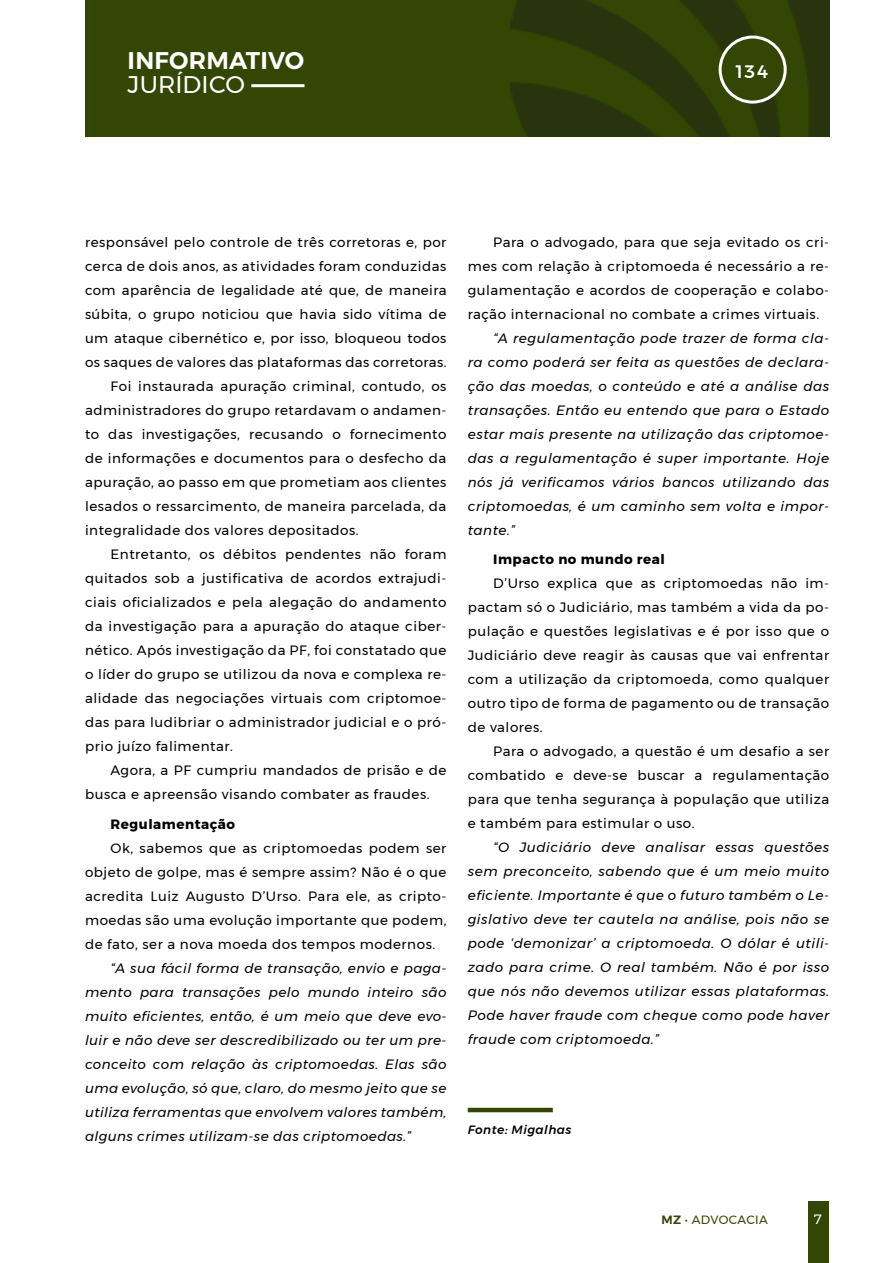
<style>
.page{position:relative;width:893px;height:1263px;background:#fff}
.page>*{position:absolute;margin:0;border:0;box-sizing:border-box;transform-origin:0 0}
.t1{font:600 24px "Montserrat";letter-spacing:.01em;color:#fff}
.t2{font:24px "Montserrat";letter-spacing:.005em;color:#fff}
.t3{font:500 18px "Montserrat";color:#fff}
.t4{font:13.5px/24px "Montserrat";letter-spacing:.04em;color:#000;text-align:justify}
.t5{font:italic 13.5px/24px "Montserrat";letter-spacing:.04em;color:#000;text-align:justify}
.t6{font:700 13.5px "Montserrat";letter-spacing:.04em;color:#000}
.t7{font:13.5px "Montserrat";color:#fff}
.t8{font:italic 500 12px "Montserrat";letter-spacing:.04em;color:#000}
.t9{font:12px "Montserrat";letter-spacing:.025em;color:#344603}
.s1{font-weight:600}
</style>
<div class="page">
<div style="left:85px;top:0;width:744px;height:136px;background:#344603"></div>
<img style="left:510px;top:0;width:319px;height:136px">
<div style="left:808px;top:1201px;width:21px;height:62px;background:#344603"></div>
<div style="left:720px;top:37px;width:65px;height:65px;background:#344603;border-radius:50%"></div>
<div style="left:719px;top:36px;width:68px;height:68px;border:3px solid #fff;border-radius:50%"></div>
<hr style="left:251px;top:84px;width:53px;height:3px;background:#fff">
<hr style="left:468px;top:1108px;width:85px;height:4px;background:#344603">
<h1 class="t1" style="left:128px;top:42px;width:178px">INFORMATIVO</h1>
<h1 class="t2" style="left:128px;top:67px;width:119px">JURÍDICO</h1>
<h2 class="t3" style="left:736px;top:58px;width:34px">134</h2>
<p class="t4" style="left:85px;top:230px;width:363px">responsável pelo controle de três corretoras e, por</p>
<p class="t4" style="left:85px;top:254px;width:363px">cerca de dois anos, as atividades foram conduzidas</p>
<p class="t4" style="left:85px;top:278px;width:363px">com aparência de legalidade até que, de maneira</p>
<p class="t4" style="left:85px;top:302px;width:363px">súbita, o grupo noticiou que havia sido vítima de</p>
<p class="t4" style="left:85px;top:326px;width:363px">um ataque cibernético e, por isso, bloqueou todos</p>
<p class="t4" style="left:85px;top:350px;width:363px">os saques de valores das plataformas das corretoras.</p>
<p class="t4" style="left:111px;top:374px;width:337px">Foi instaurada apuração criminal, contudo, os</p>
<p class="t4" style="left:85px;top:398px;width:363px">administradores do grupo retardavam o andamen-</p>
<p class="t4" style="left:85px;top:422px;width:363px">to das investigações, recusando o fornecimento</p>
<p class="t4" style="left:85px;top:446px;width:363px">de informações e documentos para o desfecho da</p>
<p class="t4" style="left:85px;top:470px;width:363px">apuração, ao passo em que prometiam aos clientes</p>
<p class="t4" style="left:85px;top:494px;width:363px">lesados o ressarcimento, de maneira parcelada, da</p>
<p class="t4" style="left:85px;top:518px;width:275px">integralidade dos valores depositados.</p>
<p class="t4" style="left:111px;top:542px;width:337px">Entretanto, os débitos pendentes não foram</p>
<p class="t4" style="left:85px;top:566px;width:363px">quitados sob a justificativa de acordos extrajudi-</p>
<p class="t4" style="left:85px;top:590px;width:363px">ciais oficializados e pela alegação do andamento</p>
<p class="t4" style="left:85px;top:614px;width:363px">da investigação para a apuração do ataque ciber-</p>
<p class="t4" style="left:85px;top:638px;width:363px">nético. Após investigação da PF, foi constatado que</p>
<p class="t4" style="left:85px;top:662px;width:363px">o líder do grupo se utilizou da nova e complexa re-</p>
<p class="t4" style="left:85px;top:686px;width:363px">alidade das negociações virtuais com criptomoe-</p>
<p class="t4" style="left:85px;top:710px;width:363px">das para ludibriar o administrador judicial e o pró-</p>
<p class="t4" style="left:85px;top:734px;width:149px">prio juízo falimentar.</p>
<p class="t4" style="left:111px;top:758px;width:337px">Agora, a PF cumpriu mandados de prisão e de</p>
<p class="t4" style="left:85px;top:782px;width:346px">busca e apreensão visando combater as fraudes.</p>
<p class="t6" style="left:111px;top:813px;width:126px">Regulamentação</p>
<p class="t4" style="left:85px;top:836px;width:363px;text-indent:26px">Ok, sabemos que as criptomoedas podem ser objeto de golpe, mas é sempre assim? Não é o que acredita Luiz Augusto D’Urso. Para ele, as cripto&shy;moedas são uma evolução importante que podem, de fato, ser a nova moeda dos tempos modernos.</p>
<p class="t5" style="left:85px;top:956px;width:363px;text-indent:26px">“A sua fácil forma de transação, envio e paga&shy;mento para transações pelo mundo inteiro são muito eficientes, então, é um meio que deve evo&shy;luir e não deve ser descredibilizado ou ter um pre&shy;conceito com relação às criptomoedas. Elas são uma evolução, só que, claro, do mesmo jeito que se utiliza ferramentas que envolvem valores também, alguns crimes utilizam-se das criptomoedas.”</p>
<p class="t4" style="left:468px;top:230px;width:363px;text-indent:26px">Para o advogado, para que seja evitado os cri&shy;mes com relação à criptomoeda é necessário a re&shy;gulamentação e acordos de cooperação e colabo&shy;ração internacional no combate a crimes virtuais.</p>
<p class="t5" style="left:468px;top:326px;width:363px;text-indent:26px">“A regulamentação pode trazer de forma cla&shy;ra como poderá ser feita as questões de declara&shy;ção das moedas, o conteúdo e até a análise das transações. Então eu entendo que para o Estado estar mais presente na utilização das criptomoe&shy;das a regulamentação é super importante. Hoje nós já verificamos vários bancos utilizando das criptomoedas, é um caminho sem volta e impor&shy;tante.”</p>
<p class="t6" style="left:493px;top:548px;width:173px">Impacto no mundo real</p>
<p class="t4" style="left:468px;top:571px;width:363px;text-indent:26px">D’Urso explica que as criptomoedas não im&shy;pactam só o Judiciário, mas também a vida da po&shy;pulação e questões legislativas e é por isso que o Judiciário deve reagir às causas que vai enfrentar com a utilização da criptomoeda, como qualquer outro tipo de forma de pagamento ou de transação de valores.</p>
<p class="t4" style="left:468px;top:739px;width:363px;text-indent:26px">Para o advogado, a questão é um desafio a ser combatido e deve-se buscar a regulamentação para que tenha segurança à população que utiliza e também para estimular o uso.</p>
<p class="t5" style="left:468px;top:835px;width:363px;text-indent:26px">“O Judiciário deve analisar essas questões sem preconceito, sabendo que é um meio muito eficiente. Importante é que o futuro também o Le&shy;gislativo deve ter cautela na análise, pois não se pode ‘demonizar’ a criptomoeda. O dólar é utili&shy;zado para crime. O real também. Não é por isso que nós não devemos utilizar essas plataformas.<br>Pode haver fraude com cheque como pode haver fraude com criptomoeda.”</p>
<p class="t8" style="left:468px;top:1120px;width:105px">Fonte: Migalhas</p>
<p class="t9" style="left:661px;top:1210px;width:108px"><span class="s1">MZ</span> • ADVOCACIA</p>
<p class="t7" style="left:814px;top:1208px;width:9px">7</p>
</div>
